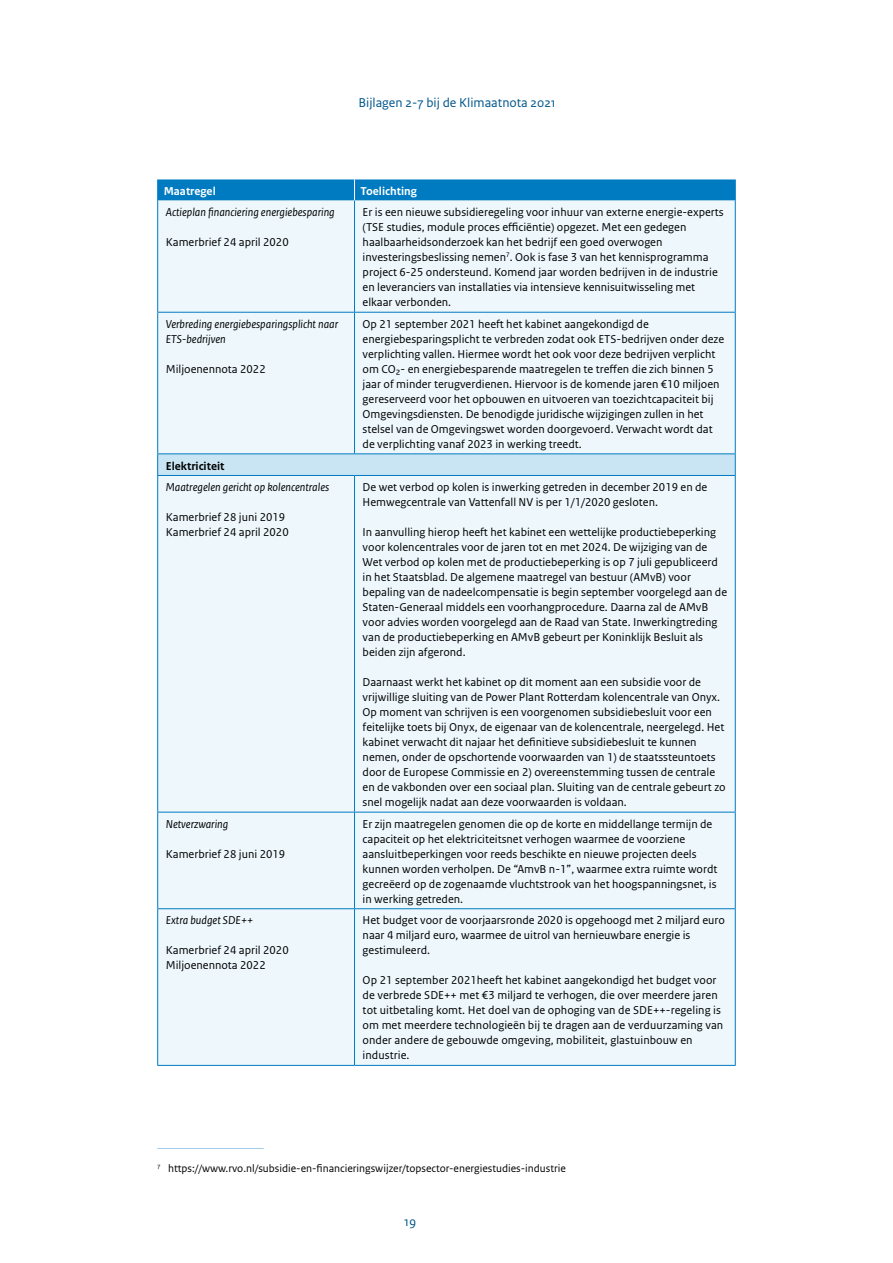
<style>
.page{position:relative;width:893px;height:1263px;background:#fff}
.page>*{position:absolute;margin:0;border:0;box-sizing:border-box;transform-origin:0 0}
.t1{font:13.5px "Rijksoverheid Sans Text Regular 3";color:#00568b}
.t2{font:13.5px "Rijksoverheid Sans Text";color:#00568b}
.Tabel_brood{font:12px/15px "Rijksoverheid Sans Text";color:#000}
.Tabel_brood-2{font:italic 12px/15px "Rijksoverheid Sans Text";color:#000}
.Tabel_kop{font:700 12px "Rijksoverheid Sans Text";color:#fff}
.Tabel_tussenkop{font:700 12px "Rijksoverheid Sans Text";color:#000}
.Voetnoot{font:11.25px "Rijksoverheid Sans Text";color:#000}
</style>
<div class="page">
<div style="left:158px;top:201px;width:577px;height:864px;background:#edf7fc"></div>
<div style="left:158px;top:454px;width:577px;height:21px;background:#c9e5f3"></div>
<hr style="left:354px;top:201px;width:1px;height:111px;background:#007bc1">
<hr style="left:157px;top:312px;width:197px;height:1px;background:#007bc1">
<hr style="left:354px;top:312px;width:382px;height:1px;background:#007bc1">
<hr style="left:354px;top:313px;width:1px;height:140px;background:#007bc1">
<hr style="left:354px;top:476px;width:1px;height:336px;background:#007bc1">
<hr style="left:157px;top:812px;width:197px;height:1px;background:#007bc1">
<hr style="left:354px;top:812px;width:382px;height:1px;background:#007bc1">
<hr style="left:354px;top:812px;width:1px;height:96px;background:#007bc1">
<hr style="left:157px;top:908px;width:197px;height:1px;background:#007bc1">
<hr style="left:354px;top:908px;width:382px;height:1px;background:#007bc1">
<hr style="left:354px;top:909px;width:1px;height:156px;background:#007bc1">
<hr style="left:157px;top:201px;width:1px;height:111px;background:#007bc1">
<hr style="left:735px;top:201px;width:1px;height:111px;background:#007bc1">
<hr style="left:157px;top:313px;width:1px;height:140px;background:#007bc1">
<hr style="left:735px;top:313px;width:1px;height:140px;background:#007bc1">
<hr style="left:157px;top:476px;width:1px;height:336px;background:#007bc1">
<hr style="left:735px;top:476px;width:1px;height:336px;background:#007bc1">
<hr style="left:157px;top:812px;width:1px;height:96px;background:#007bc1">
<hr style="left:735px;top:812px;width:1px;height:96px;background:#007bc1">
<hr style="left:157px;top:909px;width:1px;height:156px;background:#007bc1">
<hr style="left:735px;top:909px;width:1px;height:156px;background:#007bc1">
<hr style="left:157px;top:453px;width:197px;height:1px;background:#007bc1">
<svg style="left:157px;top:454px;width:1px;height:21px"></svg>
<hr style="left:354px;top:453px;width:382px;height:1px;background:#007bc1">
<svg style="left:735px;top:454px;width:1px;height:21px"></svg>
<hr style="left:157px;top:475px;width:197px;height:1px;background:#007bc1">
<hr style="left:354px;top:475px;width:382px;height:1px;background:#007bc1">
<hr style="left:157px;top:1065px;width:197px;height:1px;background:#007bc1">
<hr style="left:354px;top:1065px;width:382px;height:1px;background:#007bc1">
<div style="left:157px;top:180px;width:579px;height:21px;background:#007bc1"></div>
<hr style="left:157px;top:1148px;width:107px;height:1px;background:#a1ceeb">
<p class="t1" style="left:358px;top:95px;width:199px">Bijlagen 2-7 bij de Klimaatnota 2021</p>
<p class="Tabel_kop" style="left:164px;top:184px;width:54px">Maatregel</p>
<p class="Tabel_kop" style="left:360px;top:184px;width:58px">Toelichting</p>
<p class="Tabel_brood-2" style="left:166px;top:205px;width:170px">Actieplan financiering energiebesparing</p>
<p class="Tabel_brood" style="left:166px;top:235px;width:124px">Kamerbrief 24 april 2020</p>
<p class="Tabel_brood" style="left:363px;top:205px;width:363px">Er is een nieuwe subsidieregeling voor inhuur van externe energie-experts (TSE studies, module proces efficiëntie) opgezet. Met een gedegen haalbaarheidsonderzoek kan het bedrijf een goed overwogen investeringsbeslissing nemen<sup>7</sup>. Ook is fase 3 van het kennisprogramma project 6-25 ondersteund. Komend jaar worden bedrijven in de industrie en leveranciers van installaties via intensieve kennisuitwisseling met elkaar verbonden.</p>
<p class="Tabel_brood-2" style="left:166px;top:317px;width:174px">Verbreding energiebesparingsplicht naar<br>ETS-bedrijven</p>
<p class="Tabel_brood" style="left:166px;top:362px;width:101px">Miljoenennota 2022</p>
<p class="Tabel_brood" style="left:363px;top:317px;width:363px">Op 21 september 2021 heeft het kabinet aangekondigd de energiebesparingsplicht te verbreden zodat ook ETS-bedrijven onder deze verplichting vallen. Hiermee wordt het ook voor deze bedrijven verplicht om CO₂- en energiebesparende maatregelen te treffen die zich binnen 5 jaar of minder terugverdienen. Hiervoor is de komende jaren €10 miljoen gereserveerd voor het opbouwen en uitvoeren van toezichtcapaciteit bij Omgevingsdiensten. De benodigde juridische wijzigingen zullen in het stelsel van de Omgevingswet worden doorgevoerd. Verwacht wordt dat de verplichting vanaf 2023 in werking treedt.</p>
<h4 class="Tabel_tussenkop" style="left:166px;top:459px;width:60px">Elektriciteit</h4>
<p class="Tabel_brood-2" style="left:166px;top:480px;width:165px">Maatregelen gericht op kolencentrales</p>
<p class="Tabel_brood" style="left:166px;top:510px;width:121px">Kamerbrief 28 juni 2019</p>
<p class="Tabel_brood" style="left:166px;top:525px;width:124px">Kamerbrief 24 april 2020</p>
<p class="Tabel_brood" style="left:363px;top:480px;width:346px">De wet verbod op kolen is inwerking getreden in december 2019 en de<br>Hemwegcentrale van Vattenfall NV is per 1/1/2020 gesloten.</p>
<p class="Tabel_brood" style="left:363px;top:525px;width:366px">In aanvulling hierop heeft het kabinet een wettelijke productiebeperking voor kolencentrales voor de jaren tot en met 2024. De wijziging van de Wet verbod op kolen met de productiebeperking is op 7 juli gepubliceerd in het Staatsblad. De algemene maatregel van bestuur (AMvB) voor bepaling van de nadeelcompensatie is begin september voorgelegd aan de Staten-Generaal middels een voorhangprocedure. Daarna zal de AMvB voor advies worden voorgelegd aan de Raad van State. Inwerkingtreding van de productiebeperking en AMvB gebeurt per Koninklijk Besluit als beiden zijn afgerond.</p>
<p class="Tabel_brood" style="left:363px;top:675px;width:365px">Daarnaast werkt het kabinet op dit moment aan een subsidie voor de vrijwillige sluiting van de Power Plant Rotterdam kolencentrale van Onyx.<br>Op moment van schrijven is een voorgenomen subsidiebesluit voor een feitelijke toets bij Onyx, de eigenaar van de kolencentrale, neergelegd. Het kabinet verwacht dit najaar het definitieve subsidiebesluit te kunnen nemen, onder de opschortende voorwaarden van 1) de staatssteuntoets door de Europese Commissie en 2) overeenstemming tussen de centrale en de vakbonden over een sociaal plan. Sluiting van de centrale gebeurt zo snel mogelijk nadat aan deze voorwaarden is voldaan.</p>
<p class="Tabel_brood-2" style="left:166px;top:817px;width:64px">Netverzwaring</p>
<p class="Tabel_brood" style="left:166px;top:846px;width:121px">Kamerbrief 28 juni 2019</p>
<p class="Tabel_brood" style="left:363px;top:816px;width:356px">Er zijn maatregelen genomen die op de korte en middellange termijn de capaciteit op het elektriciteitsnet verhogen waarmee de voorziene aansluitbeperkingen voor reeds beschikte en nieuwe projecten deels kunnen worden verholpen. De “AmvB n-1”, waarmee extra ruimte wordt gecreëerd op de zogenaamde vluchtstrook van het hoogspanningsnet, is in werking getreden.</p>
<p class="Tabel_brood-2" style="left:166px;top:913px;width:89px">Extra budget SDE++</p>
<p class="Tabel_brood" style="left:166px;top:943px;width:124px">Kamerbrief 24 april 2020</p>
<p class="Tabel_brood" style="left:166px;top:958px;width:101px">Miljoenennota 2022</p>
<p class="Tabel_brood" style="left:363px;top:913px;width:364px">Het budget voor de voorjaarsronde 2020 is opgehoogd met 2 miljard euro naar 4 miljard euro, waarmee de uitrol van hernieuwbare energie is gestimuleerd.</p>
<p class="Tabel_brood" style="left:363px;top:973px;width:362px">Op 21 september 2021heeft het kabinet aangekondigd het budget voor de verbrede SDE++ met €3 miljard te verhogen, die over meerdere jaren tot uitbetaling komt. Het doel van de ophoging van de SDE++-regeling is om met meerdere technologieën bij te dragen aan de verduurzaming van onder andere de gebouwde omgeving, mobiliteit, glastuinbouw en industrie.</p>
<p class="Voetnoot" style="left:157px;top:1162px;width:410px"><sup>7</sup> https://www.rvo.nl/subsidie-en-financieringswijzer/topsector-energiestudies-industrie</p>
<p class="t2" style="left:404px;top:1214px;width:14px">19</p>
</div>
